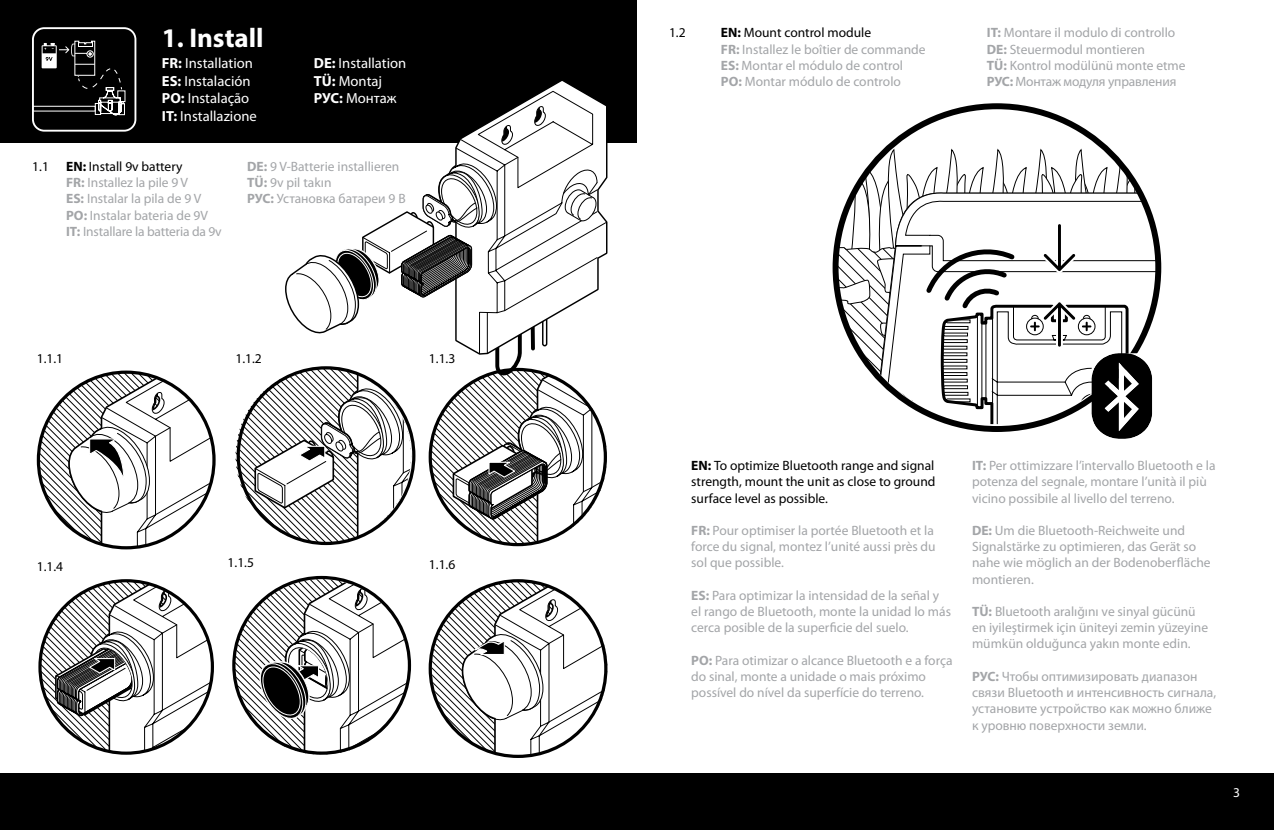
<style>
.page{position:relative;width:1274px;height:830px;background:#fff}
.page>*{position:absolute;margin:0;border:0;box-sizing:border-box;transform-origin:0 0}
.t1{font:700 27px "Myriad Pro";color:#fff}
.t2{font:14.62px/17.6px "Myriad Pro";color:#fff}
.t3{font:13.5px/16.2px "Myriad Pro";color:#a3a5a8}
.t4{font:13.5px/16.2px "Myriad Pro";color:#000;text-align:justify}
.t5{font:13.5px "Myriad Pro";color:#fff}
.s1{font-weight:700}
.s2{font-weight:700;color:#000}
.s3{color:#000}
</style>
<div class="page">
<div style="left:0;top:0;width:637px;height:142px;background:#000"></div>
<svg style="left:234px;top:579px;width:175px;height:175px"></svg>
<svg style="left:38px;top:374px;width:175px;height:173px"></svg>
<svg style="left:432px;top:580px;width:175px;height:176px"></svg>
<svg style="left:40px;top:580px;width:172px;height:173px"></svg>
<svg style="left:545px;top:81px;width:62px;height:174px"></svg>
<svg style="left:235px;top:91px;width:371px;height:454px"></svg>
<svg style="left:837px;top:150px;width:319px;height:288px"></svg>
<div style="left:32px;top:27px;width:104px;height:105px;border:2px solid #fff;border-radius:11px"></div>
<div style="left:33px;top:106px;width:63px;height:5px;border:1px solid #fff"></div>
<svg style="left:42px;top:40px;width:83px;height:76px"></svg>
<div style="left:0;top:773px;width:1273px;height:56px;background:#000"></div>
<p class="t4" style="left:32px;top:158px;width:18px">1.1</p>
<h1 class="t1" style="left:162px;top:21px;width:103px">1. Install</h1>
<p class="t2" style="left:162px;top:54px;width:96px"><span class="s1">FR:</span> Installation<br><span class="s1">ES:</span> Instalación<br><span class="s1">PO:</span> Instalação<br><span class="s1">IT:</span> Installazione</p>
<p class="t2" style="left:314px;top:54px;width:94px"><span class="s1">DE:</span> Installation<br><span class="s1">TÜ:</span> Montaj<br><span class="s1">РУС:</span> Монтаж</p>
<p class="t3" style="left:66px;top:158px;width:157px"><span class="s2">EN:</span> <span class="s3">Install 9v battery<br></span><span class="s1">FR:</span> Installez la pile 9 V<br><span class="s1">ES:</span> Instalar la pila de 9 V<br><span class="s1">PO:</span> Instalar bateria de 9V<br><span class="s1">IT:</span> Installare la batteria da 9v</p>
<p class="t3" style="left:247px;top:158px;width:160px"><span class="s1">DE:</span> 9 V-Batterie installieren<br><span class="s1">TÜ:</span> 9v pil takın<br><span class="s1">РУС:</span> Установка батареи 9 В</p>
<p class="t4" style="left:37px;top:350px;width:28px">1.1.1</p>
<p class="t4" style="left:235px;top:350px;width:28px">1.1.2</p>
<p class="t4" style="left:429px;top:350px;width:28px">1.1.3</p>
<p class="t4" style="left:37px;top:558px;width:28px">1.1.4</p>
<p class="t4" style="left:228px;top:554px;width:28px">1.1.5</p>
<p class="t4" style="left:429px;top:555px;width:28px">1.1.6</p>
<p class="t4" style="left:669px;top:24px;width:18px">1.2</p>
<p class="t3" style="left:721px;top:24px;width:206px"><span class="s2">EN:</span> <span class="s3">Mount control module<br></span><span class="s1">FR:</span> Installez le boîtier de commande<br><span class="s1">ES:</span> Montar el módulo de control<br><span class="s1">PO:</span> Montar módulo de controlo</p>
<p class="t3" style="left:986px;top:24px;width:200px"><span class="s1">IT:</span> Montare il modulo di controllo<br><span class="s1">DE:</span> Steuermodul montieren<br><span class="s1">TÜ:</span> Kontrol modülünü monte etme<br><span class="s1">РУС:</span> Монтаж модуля управления</p>
<p class="t4" style="left:691px;top:457px;width:246px"><span class="s1">EN:</span> To optimize Bluetooth range and signal strength, mount the unit as close to ground surface level as possible.</p>
<p class="t3" style="left:691px;top:522px;width:246px"><span class="s1">FR:</span> Pour optimiser la portée Bluetooth et la force du signal, montez l’unité aussi près du sol que possible.</p>
<p class="t3" style="left:691px;top:587px;width:261px"><span class="s1">ES:</span> Para optimizar la intensidad de la señal y el rango de Bluetooth, monte la unidad lo más cerca posible de la superficie del suelo.</p>
<p class="t3" style="left:691px;top:651px;width:263px"><span class="s1">PO:</span> Para otimizar o alcance Bluetooth e a força do sinal, monte a unidade o mais próximo possível do nível da superfície do terreno.</p>
<p class="t3" style="left:971px;top:457px;width:245px"><span class="s1">IT:</span> Per ottimizzare l’intervallo Bluetooth e la potenza del segnale, montare l’unità il più vicino possibile al livello del terreno.</p>
<p class="t3" style="left:971px;top:522px;width:240px"><span class="s1">DE:</span> Um die Bluetooth-Reichweite und<br>Signalstärke zu optimieren, das Gerät so nahe wie möglich an der Bodenoberfläche montieren.</p>
<p class="t3" style="left:971px;top:603px;width:237px"><span class="s1">TÜ:</span> Bluetooth aralığını ve sinyal gücünü en iyileştirmek için üniteyi zemin yüzeyine mümkün olduğunca yakın monte edin.</p>
<p class="t3" style="left:971px;top:668px;width:246px"><span class="s1">РУС:</span> Чтобы оптимизировать диапазон связи Bluetooth и интенсивность сигнала, установите устройство как можно ближе к уровню поверхности земли.</p>
<p class="t5" style="left:1232px;top:784px;width:8px">3</p>
</div>
